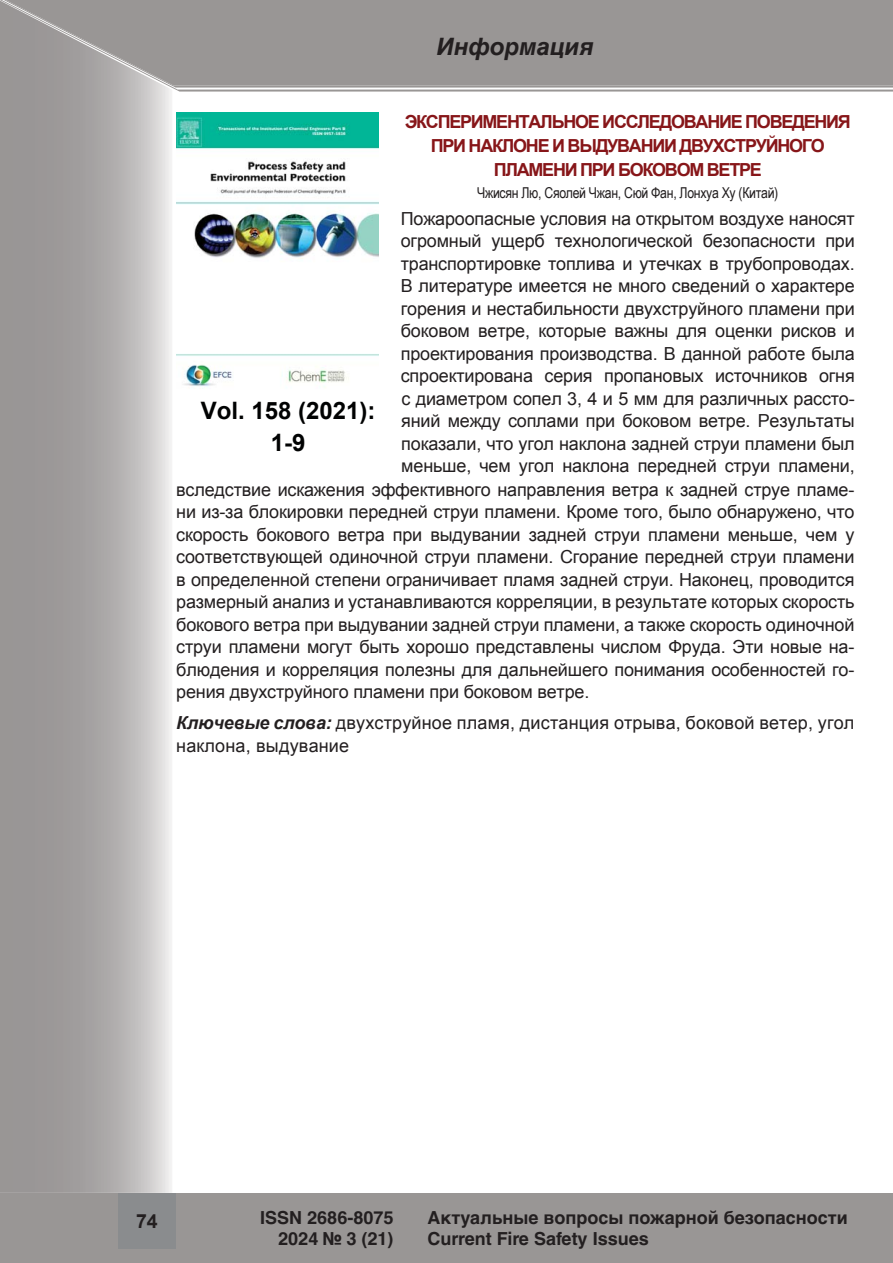
<style>
.page{position:relative;width:893px;height:1263px;background:#fff}
.page>*{position:absolute;margin:0;border:0;box-sizing:border-box;transform-origin:0 0}
.t1{font:700 24px/31.5px "Arial";color:#010202;text-align:center}
.t2{font:24px "Helvetica Cyr Bold Inclined";color:#231f20}
.t3{font:700 19.5px "Arial";color:#231f20}
.t4{font:18px/22.5px "Arial";letter-spacing:-.01em;color:#231f20;text-align:justify}
.t5{font:700 18px/24px "Arial";letter-spacing:-.07em;color:#871619;text-align:center}
.t6{font:700 18px/21.6px "Helvetica Cyr";color:#231f20;text-align:right}
.t7{font:18px/22.5px "Arial";letter-spacing:.01em;color:#231f20}
.t8{font:15px "Arial Narrow";letter-spacing:-.02em;color:#231f20}
.s1{font-weight:700;font-style:italic}
</style>
<div class="page">
<div style="left:0;top:1193px;width:893px;height:70px;background:#999695"></div>
<svg style="left:173px;top:88px;width:720px;height:4px"></svg>
<div style="left:173px;top:0;width:720px;height:88px;background:#999695"></div>
<svg style="left:0;top:0;width:173px;height:1193px;background:#adaaaa"></svg>
<div style="left:118px;top:1193px;width:58px;height:56px;background:#8a8c8e"></div>
<img style="left:176px;top:113px;width:203px;height:274px">
<h1 class="t2" style="left:437px;top:33px;width:159px">Информация</h1>
<p class="t5" style="left:405px;top:110px;width:448px">ЭКСПЕРИМЕНТАЛЬНОЕ ИССЛЕДОВАНИЕ ПОВЕДЕНИЯ<br>ПРИ НАКЛОНЕ И ВЫДУВАНИИ ДВУХСТРУЙНОГО<br>ПЛАМЕНИ ПРИ БОКОВОМ ВЕТРЕ</p>
<p class="t8" style="left:477px;top:184px;width:303px">Чжисян Лю, Сяолей Чжан, Сюй Фан, Лонхуа Ху (Китай)</p>
<p class="t4" style="left:401px;top:207px;width:455px">Пожароопасные условия на открытом воздухе наносят огромный ущерб технологической безопасности при транспортировке топлива и утечках в трубопроводах.<br>В литературе имеется не много сведений о характере горения и нестабильности двухструйного пламени при боковом ветре, которые важны для оценки рисков и проектирования производства. В данной работе была спроектирована серия пропановых источников огня с диаметром сопел 3, 4 и 5 мм для различных рассто&shy;яний между соплами при боковом ветре. Результаты показали, что угол наклона задней струи пламени был меньше, чем угол наклона передней струи пламени,</p>
<h1 class="t1" style="left:201px;top:395px;width:176px">Vol. 158 (2021):<br>1-9</h1>
<p class="t4" style="left:176px;top:478px;width:680px">вследствие искажения эффективного направления ветра к задней струе пламе&shy;ни из-за блокировки передней струи пламени. Кроме того, было обнаружено, что скорость бокового ветра при выдувании задней струи пламени меньше, чем у соответствующей одиночной струи пламени. Сгорание передней струи пламени в определенной степени ограничивает пламя задней струи. Наконец, проводится размерный анализ и устанавливаются корреляции, в результате которых скорость бокового ветра при выдувании задней струи пламени, а также скорость одиночной струи пламени могут быть хорошо представлены числом Фруда. Эти новые на&shy;блюдения и корреляция полезны для дальнейшего понимания особенностей го&shy;рения двухструйного пламени при боковом ветре.</p>
<p class="t7" style="left:176px;top:712px;width:680px"><span class="s1">Ключевые слова:</span> двухструйное пламя, дистанция отрыва, боковой ветер, угол наклона, выдувание</p>
<p class="t3" style="left:136px;top:1210px;width:23px">74</p>
<p class="t6" style="left:260px;top:1206px;width:135px">ISSN 2686-8075<br>2024 № 3 (21)</p>
<p class="t6" style="left:427px;top:1206px;width:422px;text-align:left">Актуальные вопросы пожарной безопасности<br>Current Fire Safety Issues</p>
</div>
